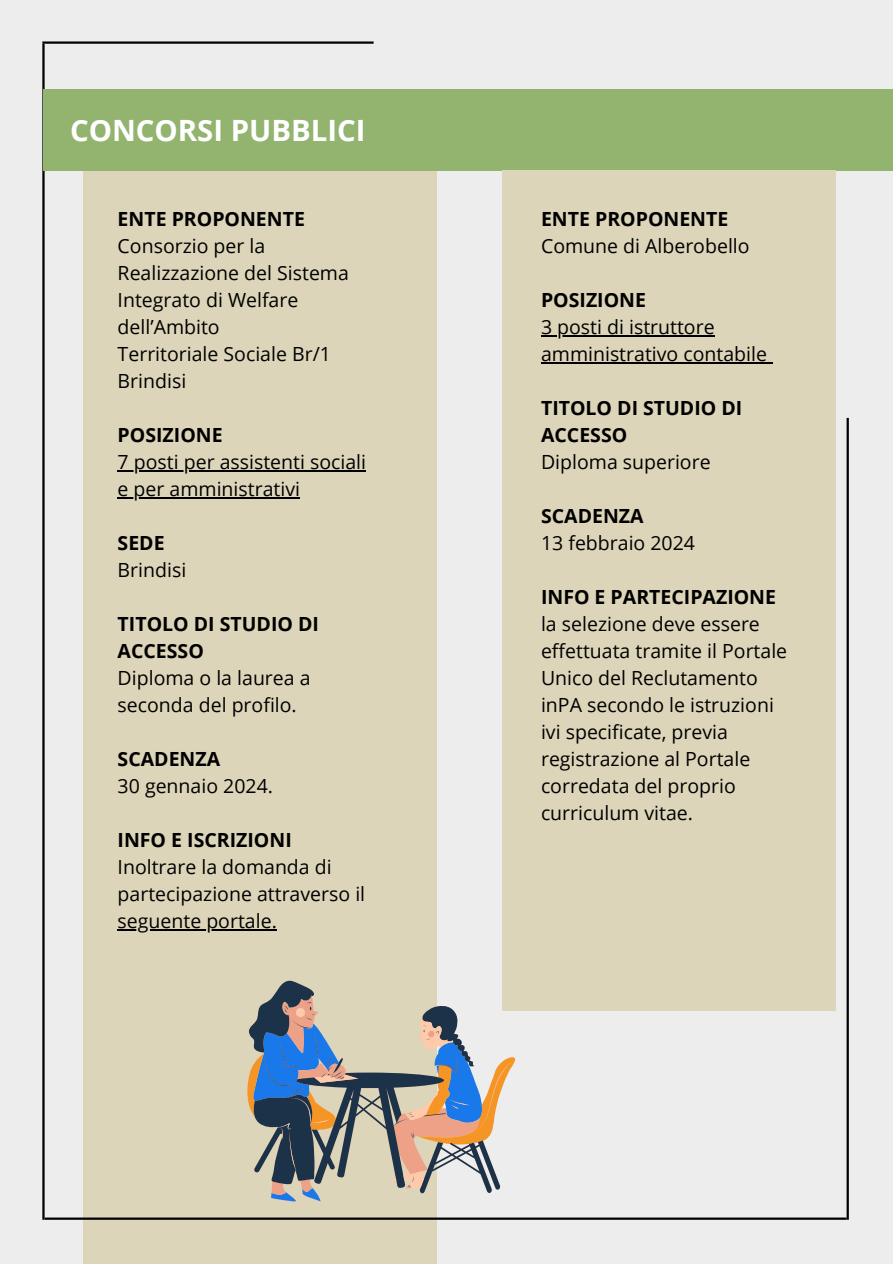
<style>
.page{position:relative;width:893px;height:1264px;background:#fff}
.page>*{position:absolute;margin:0;border:0;box-sizing:border-box;transform-origin:0 0}
.t1{font:700 29.25px "Open Sans";color:#fff}
.t2{font:19.5px/27px "Open Sans";color:#000}
.t3{font:700 19.5px/27px "Open Sans";color:#000}
</style>
<div class="page">
<div style="left:0;top:0;width:892px;height:1263px;background:#ededed"></div>
<hr style="left:846px;top:418px;width:2px;height:801px;background:#000">
<hr style="left:42px;top:44px;width:3px;height:1175px;background:#000">
<div style="left:84px;top:89px;width:353px;height:1174px;background:#ddd5b9"></div>
<div style="left:43px;top:89px;width:849px;height:81px;background:#93b46f"></div>
<hr style="left:42px;top:41px;width:331px;height:3px;background:#000">
<hr style="left:45px;top:1217px;width:801px;height:2px;background:#000">
<div style="left:502px;top:170px;width:333px;height:841px;background:#ddd5b9"></div>
<svg style="left:275px;top:980px;width:39px;height:14px"></svg>
<svg style="left:247px;top:994px;width:269px;height:207px"></svg>
<hr style="left:541px;top:335px;width:173px;height:1px;background:#000">
<hr style="left:541px;top:362px;width:226px;height:1px;background:#000">
<hr style="left:118px;top:470px;width:248px;height:1px;background:#000">
<hr style="left:118px;top:497px;width:182px;height:1px;background:#000">
<hr style="left:118px;top:929px;width:159px;height:1px;background:#000">
<h1 class="t1" style="left:70px;top:110px;width:297px">CONCORSI PUBBLICI</h1>
<p class="t3" style="left:118px;top:205px;width:189px">ENTE PROPONENTE</p>
<p class="t2" style="left:118px;top:232px;width:233px">Consorzio per la<br>Realizzazione del Sistema<br>Integrato di Welfare dell’Ambito</p>
<p class="t2" style="left:118px;top:340px;width:215px">Territoriale Sociale Br/1</p>
<p class="t2" style="left:118px;top:367px;width:70px">Brindisi</p>
<p class="t3" style="left:118px;top:421px;width:106px">POSIZIONE</p>
<p class="t2" style="left:118px;top:448px;width:250px">7 posti per assistenti sociali</p>
<p class="t2" style="left:118px;top:475px;width:184px">e per amministrativi</p>
<p class="t3" style="left:118px;top:529px;width:49px">SEDE</p>
<p class="t2" style="left:118px;top:556px;width:70px">Brindisi</p>
<p class="t3" style="left:118px;top:610px;width:203px">TITOLO DI STUDIO DI<br>ACCESSO</p>
<p class="t2" style="left:118px;top:664px;width:194px">Diploma o la laurea a seconda del profilo.</p>
<p class="t3" style="left:118px;top:745px;width:104px">SCADENZA</p>
<p class="t2" style="left:118px;top:772px;width:157px">30 gennaio 2024.</p>
<p class="t3" style="left:118px;top:826px;width:176px">INFO E ISCRIZIONI</p>
<p class="t2" style="left:118px;top:853px;width:249px">Inoltrare la domanda di partecipazione attraverso il</p>
<p class="t2" style="left:118px;top:907px;width:161px">seguente portale.</p>
<p class="t3" style="left:541px;top:205px;width:189px">ENTE PROPONENTE</p>
<p class="t2" style="left:541px;top:232px;width:210px">Comune di Alberobello</p>
<p class="t3" style="left:541px;top:286px;width:106px">POSIZIONE</p>
<p class="t2" style="left:541px;top:313px;width:227px">3 posti di istruttore amministrativo contabile</p>
<p class="t3" style="left:541px;top:394px;width:203px">TITOLO DI STUDIO DI<br>ACCESSO</p>
<p class="t2" style="left:541px;top:448px;width:171px">Diploma superiore</p>
<p class="t3" style="left:541px;top:502px;width:104px">SCADENZA</p>
<p class="t2" style="left:541px;top:529px;width:155px">13 febbraio 2024</p>
<p class="t3" style="left:541px;top:583px;width:236px">INFO E PARTECIPAZIONE</p>
<p class="t2" style="left:541px;top:610px;width:248px">la selezione deve essere effettuata tramite il Portale<br>Unico del Reclutamento inPA secondo le istruzioni ivi specificate, previa registrazione al Portale corredata del proprio curriculum vitae.</p>
</div>
